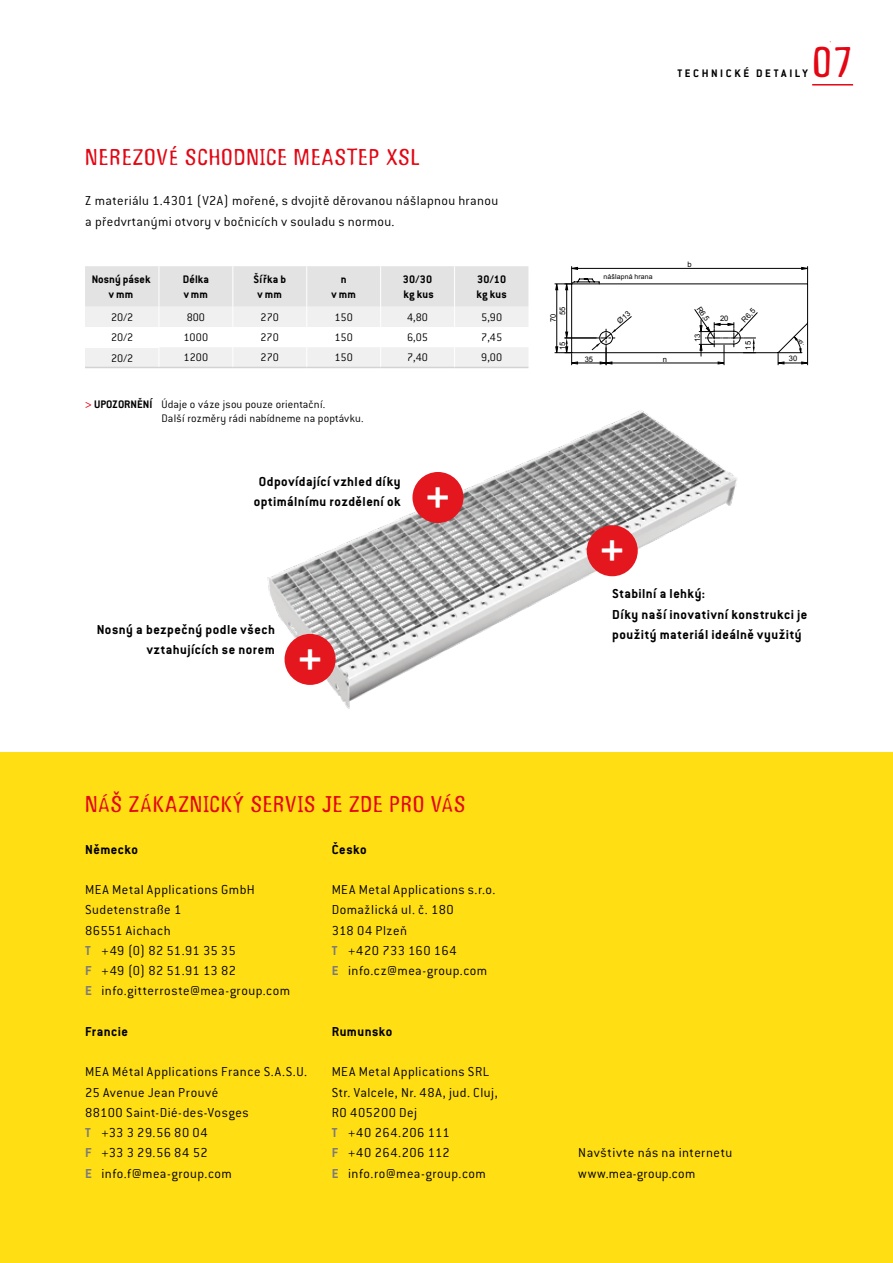
<style>
.page{position:relative;width:893px;height:1263px;background:#fff}
.page>*{position:absolute;margin:0;border:0;box-sizing:border-box;transform-origin:0 0}
.t1{font:700 47.4px "Conduit ITC Pro";color:#fff}
.t2{font:500 45px "Gagamond MEA";color:#e30613}
.t3{font:500 24px "Gagamond MEA";letter-spacing:.05em;color:#e30613}
.t4{font:300 14.25px/20.2px "Conduit ITC Pro";letter-spacing:.03em;color:#000}
.t5{font:700 14.25px/20.2px "Conduit ITC Pro";letter-spacing:.03em;color:#000;text-align:center}
.t6{font:300 12px/14.4px "Conduit ITC Pro";letter-spacing:.005em;color:#000}
.t7{font:700 12px/15px "Conduit ITC Pro";letter-spacing:.02em;color:#000}
.t8{font:700 12px "Conduit ITC Pro";letter-spacing:.215em;color:#000}
.t9{font:700 12px/15px "Conduit ITC Pro";color:#000;text-align:center}
.t10{font:7.65px "Arial";color:#000}
.t11{font:6.9px "M Arial";letter-spacing:.015em;color:#000}
.s1{font-family:"Minion Pro";font-weight:700;color:#e30613}
.s2{font-weight:700}
.s3{font-weight:700;color:#7c7b7b}
</style>
<div class="page">
<div style="left:0;top:752px;width:893px;height:511px;background:#ffde14"></div>
<hr style="left:85px;top:367px;width:74px;height:1px;background:#d3d3d6">
<hr style="left:159px;top:367px;width:74px;height:1px;background:#d3d3d6">
<hr style="left:233px;top:367px;width:74px;height:1px;background:#d3d3d6">
<hr style="left:307px;top:367px;width:74px;height:1px;background:#d3d3d6">
<hr style="left:381px;top:367px;width:74px;height:1px;background:#d3d3d6">
<hr style="left:455px;top:367px;width:73px;height:1px;background:#d3d3d6">
<svg style="left:85px;top:266px;width:443px;height:101px"></svg>
<hr style="left:159px;top:266px;width:1px;height:41px;background:#fff">
<hr style="left:232px;top:266px;width:1px;height:41px;background:#fff">
<hr style="left:306px;top:266px;width:1px;height:41px;background:#fff">
<hr style="left:380px;top:266px;width:1px;height:41px;background:#fff">
<img style="left:267px;top:410px;width:471px;height:299px">
<div style="left:412px;top:472px;width:51px;height:51px;background:#e4171f;border-radius:50%"></div>
<div style="left:285px;top:634px;width:51px;height:51px;background:#e4171f;border-radius:50%"></div>
<div style="left:587px;top:525px;width:51px;height:51px;background:#e4171f;border-radius:50%"></div>
<hr style="left:812px;top:84px;width:41px;height:2px;background:#e30613">
<svg style="left:555px;top:267px;width:254px;height:98px"></svg>
<h3 class="t3" style="left:85px;top:144px;width:335px">NEREZOVÉ SCHODNICE MEASTEP XSL</h3>
<p class="t4" style="left:85px;top:191px;width:414px">Z materiálu 1.4301 (V2A) mořené, s dvojitě děrovanou nášlapnou hranou a předvrtanými otvory v bočnicích v souladu s normou.</p>
<p class="t9" style="left:92px;top:272px;width:60px">Nosný pásek v mm</p>
<p class="t7" style="left:183px;top:272px;width:28px">Délka v mm</p>
<p class="t7" style="left:253px;top:272px;width:34px;text-align:center">Šířka b v mm</p>
<p class="t7" style="left:331px;top:272px;width:26px;text-align:center">n<br>v mm</p>
<p class="t7" style="left:403px;top:272px;width:32px">30/30 kg kus</p>
<p class="t7" style="left:476px;top:272px;width:32px">30/10 kg kus</p>
<p class="t6" style="left:111px;top:310px;width:24px">20/2</p>
<p class="t6" style="left:187px;top:310px;width:20px">800</p>
<p class="t6" style="left:261px;top:310px;width:20px">270</p>
<p class="t6" style="left:334px;top:310px;width:20px">150</p>
<p class="t6" style="left:407px;top:310px;width:22px">4,80</p>
<p class="t6" style="left:481px;top:310px;width:22px">5,90</p>
<p class="t6" style="left:111px;top:330px;width:24px">20/2</p>
<p class="t6" style="left:183px;top:330px;width:26px">1000</p>
<p class="t6" style="left:261px;top:330px;width:20px">270</p>
<p class="t6" style="left:334px;top:330px;width:20px">150</p>
<p class="t6" style="left:407px;top:330px;width:22px">6,05</p>
<p class="t6" style="left:481px;top:330px;width:22px">7,45</p>
<p class="t6" style="left:111px;top:351px;width:24px">20/2</p>
<p class="t6" style="left:184px;top:350px;width:26px">1200</p>
<p class="t6" style="left:261px;top:350px;width:20px">270</p>
<p class="t6" style="left:334px;top:350px;width:20px">150</p>
<p class="t6" style="left:407px;top:350px;width:22px">7,40</p>
<p class="t6" style="left:481px;top:350px;width:22px">9,00</p>
<p class="t6" style="left:162px;top:397px;width:203px;text-indent:-77px"><span class="s1">&gt;</span> <span class="s2">UPOZORNĚNÍ</span> Údaje o váze jsou pouze orientační.<br>Další rozměry rádi nabídneme na poptávku.</p>
<p class="t5" style="left:254px;top:471px;width:148px">Odpovídající vzhled díky optimálnímu rozdělení ok</p>
<h1 class="t1" style="left:426px;top:467px;width:26px">+</h1>
<p class="t5" style="left:97px;top:619px;width:180px;text-align:right">Nosný a bezpečný podle všech vztahujících se norem</p>
<h1 class="t1" style="left:298px;top:629px;width:26px">+</h1>
<h2 class="t2" style="left:812px;top:38px;width:42px">07</h2>
<p class="t8" style="left:677px;top:66px;width:132px">TECHNICKÉ DETAILY</p>
<p class="t10" style="left:557px;top:315px;width:10px;rotate:-90deg">55</p>
<p class="t10" style="left:548px;top:322px;width:10px;rotate:-90deg">70</p>
<p class="t10" style="left:557px;top:350px;width:10px;rotate:-90deg">15</p>
<p class="t11" style="left:604px;top:273px;width:50px">nášlapná hrana</p>
<p class="t10" style="left:687px;top:260px;width:6px">b</p>
<p class="t10" style="left:703px;top:304px;width:18px;rotate:56deg">R6,5</p>
<p class="t10" style="left:692px;top:342px;width:10px;rotate:-90deg">13</p>
<p class="t10" style="left:720px;top:314px;width:10px">20</p>
<p class="t10" style="left:739px;top:318px;width:18px;rotate:-47deg">R6,5</p>
<p class="t10" style="left:743px;top:350px;width:10px;rotate:-90deg">15</p>
<p class="t10" style="left:585px;top:354px;width:10px">35</p>
<p class="t10" style="left:663px;top:354px;width:6px">n</p>
<p class="t10" style="left:789px;top:354px;width:10px">30</p>
<h1 class="t1" style="left:600px;top:520px;width:26px">+</h1>
<p class="t5" style="left:612px;top:584px;width:197px;text-align:left">Stabilní a lehký:<br>Díky naší inovativní konstrukci je použitý materiál ideálně využitý</p>
<h3 class="t3" style="left:85px;top:791px;width:382px">NÁŠ ZÁKAZNICKÝ SERVIS JE ZDE PRO VÁS</h3>
<p class="t5" style="left:85px;top:839px;width:54px">Německo</p>
<p class="t4" style="left:85px;top:879px;width:207px">MEA Metal Applications GmbH<br>Sudetenstraße 1<br>86551 Aichach<br><span class="s3">T</span> +49 (0) 82 51.91 35 35<br><span class="s3">F</span> +49 (0) 82 51.91 13 82<br><span class="s3">E</span> info.gitterroste@mea-group.com</p>
<p class="t5" style="left:85px;top:1021px;width:45px">Francie</p>
<p class="t4" style="left:85px;top:1062px;width:223px">MEA Métal Applications France S.A.S.U.<br>25 Avenue Jean Prouvé<br>88100 Saint-Dié-des-Vosges<br><span class="s3">T</span> +33 3 29.56 80 04<br><span class="s3">F</span> +33 3 29.56 84 52<br><span class="s3">E</span> info.f@mea-group.com</p>
<p class="t5" style="left:332px;top:839px;width:36px">Česko</p>
<p class="t4" style="left:332px;top:879px;width:165px">MEA Metal Applications s.r.o.<br>Domažlická ul. č. 180<br>318 04 Plzeň<br><span class="s3">T</span> +420 733 160 164<br><span class="s3">E</span> info.cz@mea-group.com</p>
<p class="t5" style="left:332px;top:1021px;width:62px">Rumunsko</p>
<p class="t4" style="left:332px;top:1062px;width:167px">MEA Metal Applications SRL<br>Str. Valcele, Nr. 48A, jud. Cluj,<br>RO 405200 Dej<br><span class="s3">T</span> +40 264.206 111<br><span class="s3">F</span> +40 264.206 112<br><span class="s3">E</span> info.ro@mea-group.com</p>
<p class="t4" style="left:578px;top:1143px;width:156px">Navštivte nás na internetu www.mea-group.com</p>
</div>
